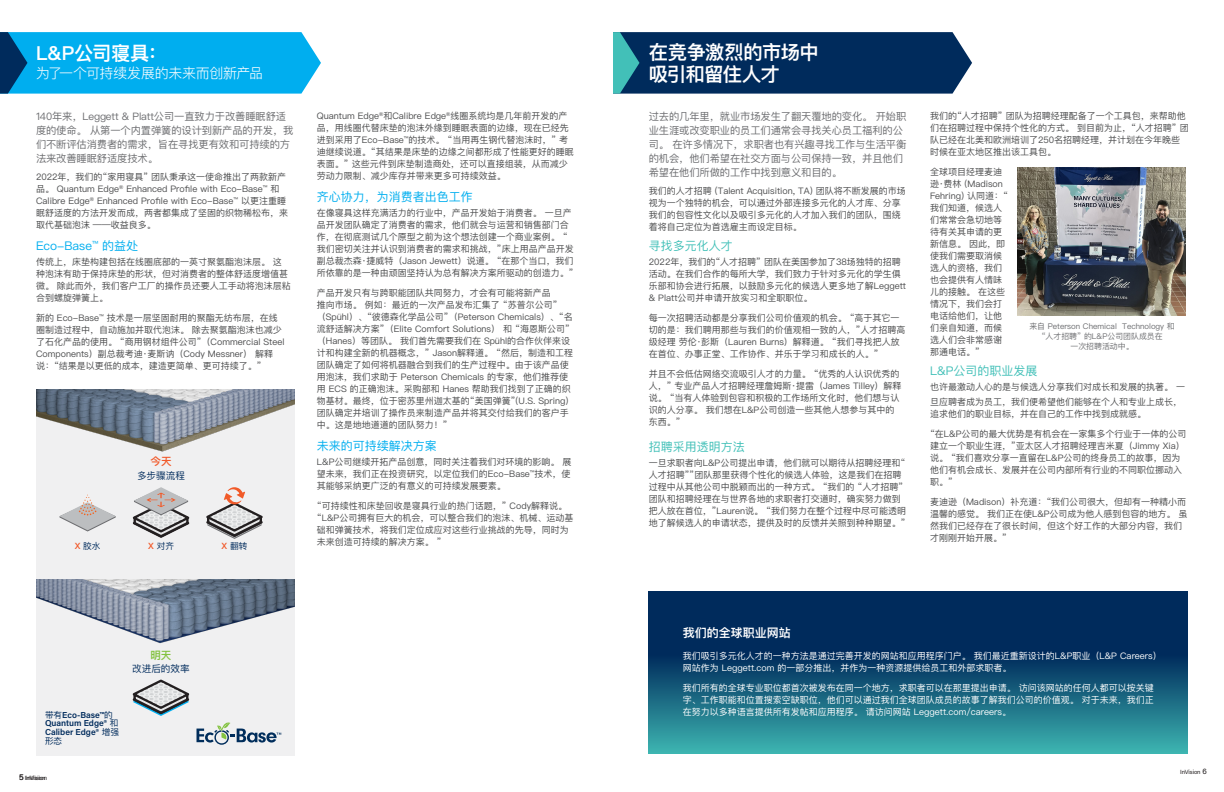
<style>
.page{position:relative;width:1224px;height:792px;background:#fff}
.page>*{position:absolute;margin:0;border:0;box-sizing:border-box;transform-origin:0 0}
.Body_Copy{font:600 19.3px "Ping Fang SC";letter-spacing:-.03em;color:#fff}
.Body_Copy-2{font:300 14px "Ping Fang SC";letter-spacing:-.035em;color:#fff}
.CEO_letter{font:12px "Ping Fang SC";color:#00aeef}
.CEO_letter-2{font:12px "Ping Fang SC";color:#42c0b8}
.CEO_letter-3{font:600 12px "Ping Fang SC";color:#fff}
.t1{font:600 10.6px "Ping Fang SC";color:#f1592a}
.t2{font:600 10.6px "Ping Fang SC";color:#83c240}
.CEO_letter-4{font:10.3px/14px "Ping Fang SC";letter-spacing:-.015em;color:#6c6d70}
.t3{font:9.6px "Ping Fang SC";color:#002b5c}
.CEO_letter-5{font:9px/12px "Ping Fang SC";color:#4b4c4d}
.CEO_letter-6{font:9px/12px "Ping Fang SC";color:#fff}
.t4{font:600 8.6px/8.6px "Acumin Pro";color:#002b5c}
.t5{font:8.6px "Ping Fang SC";color:#002b5c}
.CEO_letter-7{font:7.9px "Ping Fang SC";color:#6c6d70}
.t6{font:6px "Acumin Pro";letter-spacing:-.015em;color:#231f20}
.t7{font:6px "Ping Fang SC";letter-spacing:-.01em;color:#231f20}
.s1{font-weight:600;color:#f1592a}
.s2{font-family:"Ping Fang SC";font-weight:400}
.s3{font-size:8px}
</style>
<div class="page">
<svg style="left:613px;top:32px;width:359px;height:62px;background:#0c3965"></svg>
<div style="left:649px;top:591px;width:539px;height:163px;background:#002b5c"></div>
<svg style="left:649px;top:662px;width:539px;height:92px;background:#20758a"></svg>
<img style="left:1018px;top:167px;width:168px;height:149px">
<svg style="left:0;top:32px;width:321px;height:62px;background:#09a9e7"></svg>
<div style="left:36px;top:390px;width:258px;height:366px;background:#f0f0f1"></div>
<svg style="left:197px;top:722px;width:84px;height:23px"></svg>
<svg style="left:60px;top:495px;width:56px;height:36px"></svg>
<svg style="left:132px;top:487px;width:58px;height:51px"></svg>
<svg style="left:132px;top:679px;width:58px;height:37px"></svg>
<svg style="left:206px;top:487px;width:57px;height:52px"></svg>
<img style="left:36px;top:390px;width:258px;height:62px">
<img style="left:36px;top:580px;width:258px;height:64px">
<p class="Body_Copy" style="left:36px;top:41px;width:133px">L&amp;P公司寝具：</p>
<p class="Body_Copy-2" style="left:36px;top:64px;width:229px">为了一个可持续发展的未来而创新产品</p>
<p class="CEO_letter-4" style="left:36px;top:109px;width:259px">140年来，Leggett &amp; Platt公司一直致力于改善睡眠舒适度的使命。 从第一个内置弹簧的设计到新产品的开发，我们不断评估消费者的需求，旨在寻找更有效和可持续的方法来改善睡眠舒适度技术。</p>
<p class="CEO_letter-5" style="left:36px;top:170px;width:253px">2022年，我们的“家用寝具” 团队秉承这一使命推出了两款新产品。 Quantum Edge<sup>®</sup> Enhanced Profile with Eco-Base<sup>™</sup> 和Calibre Edge<sup>®</sup> Enhanced Profile with Eco-Base<sup>™</sup> 以更注重睡眠舒适度的方法开发而成，两者都集成了坚固的织物稀松布，来取代基础泡沫 ——收益良多。</p>
<p class="CEO_letter" style="left:36px;top:238px;width:104px">Eco-Base<sup>™</sup> 的益处</p>
<p class="CEO_letter-5" style="left:36px;top:255px;width:256px">传统上，床垫构建包括在线圈底部的一英寸聚氨酯泡沫层。 这种泡沫有助于保持床垫的形状，但对消费者的整体舒适度增值甚微。 除此而外，我们客户工厂的操作员还要人工手动将泡沫层粘合到螺旋弹簧上。</p>
<p class="CEO_letter-5" style="left:36px;top:311px;width:250px">新的 Eco-Base<sup>™</sup> 技术是一层坚固耐用的聚酯无纺布层，在线圈制造过程中，自动施加并取代泡沫。 除去聚氨酯泡沫也减少了石化产品的使用。 “商用钢材组件公司”（Commercial Steel Components）副总裁考迪·麦斯讷（Cody Messner） 解释<br>说：“结果是以更低的成本，建造更简单、更可持续了。”</p>
<p class="t1" style="left:151px;top:455px;width:23px">今天</p>
<p class="t3" style="left:137px;top:469px;width:49px">多步骤流程</p>
<p class="t5" style="left:75px;top:541px;width:27px"><span class="s1">X</span> 胶水</p>
<p class="t5" style="left:148px;top:541px;width:27px"><span class="s1">X</span> 对齐</p>
<p class="t5" style="left:222px;top:541px;width:27px"><span class="s1">X</span> 翻转</p>
<p class="CEO_letter-5" style="left:317px;top:109px;width:258px">Quantum Edge<sup>®</sup>和Calibre Edge<sup>®</sup>线圈系统均是几年前开发的产品，用线圈代替床垫的泡沫外缘到睡眠表面的边缘，现在已经先进到采用了Eco-Base<sup>™</sup>的技术。 “当用再生钢代替泡沫时，” 考迪继续说道。“其结果是床垫的边缘之间都形成了性能更好的睡眠表面。” 这些元件到床垫制造商处，还可以直接组装，从而减少劳动力限制、减少库存并带来更多可持续效益。</p>
<p class="CEO_letter" style="left:317px;top:189px;width:157px">齐心协力，为消费者出色工作</p>
<p class="CEO_letter-5" style="left:317px;top:206px;width:258px">在像寝具这样充满活力的行业中，产品开发始于消费者。 一旦产品开发团队确定了消费者的需求，他们就会与运营和销售部门合作，在彻底测试几个原型之前为这个想法创建一个商业案例。 “我们密切关注并认识到消费者的需求和挑战，”床上用品产品开发副总裁杰森·捷威特（Jason Jewett）说道。 “在那个当口，我们所依靠的是一种由顽固坚持认为总有解决方案所驱动的创造力。”</p>
<p class="CEO_letter-5" style="left:317px;top:286px;width:258px">产品开发只有与跨职能团队共同努力，才会有可能将新产品<br>推向市场。 例如：最近的一次产品发布汇集了 “苏普尔公司”（Spühl）、“彼德森化学品公司”（Peterson Chemicals）、“名流舒适解决方案”（Elite Comfort Solutions） 和 “海恩斯公司”（Hanes）等团队。 我们首先需要我们在 Spühl的合作伙伴来设计和构建全新的机器概念，” Jason解释道。 “然后，制造和工程团队确定了如何将机器融合到我们的生产过程中。由于该产品使用泡沫，我们求助于 Peterson Chemicals 的专家，他们推荐使用 ECS 的正确泡沫。采购部和 Hanes 帮助我们找到了正确的织物基材。最终，位于密苏里州迦太基的“美国弹簧”(U.S. Spring)团队确定并培训了操作员来制造产品并将其交付给我们的客户手中。这是地地道道的团队努力！”</p>
<p class="CEO_letter" style="left:317px;top:438px;width:121px">未来的可持续解决方案</p>
<p class="CEO_letter-5" style="left:317px;top:455px;width:256px;text-align:justify">L&amp;P公司继续开拓产品创意，同时关注着我们对环境的影响。 展望未来，我们正在投资研究，以定位我们的Eco-Base<sup>™</sup>技术，使其能够采纳更广泛的有意义的可持续发展要素。</p>
<p class="CEO_letter-5" style="left:317px;top:499px;width:258px">“可持续性和床垫回收是寝具行业的热门话题，” Cody解释说。“L&amp;P公司拥有巨大的机会，可以整合我们的泡沫、机械、运动基础和弹簧技术，将我们定位成应对这些行业挑战的先导，同时为未来创造可持续的解决方案。 ”</p>
<p class="t2" style="left:150px;top:648px;width:23px">明天</p>
<p class="t3" style="left:132px;top:663px;width:59px">改进后的效率</p>
<p class="t4" style="left:45px;top:710px;width:76px"><span class="s2">带有</span>Eco-Base™<span class="s2">的<br></span>Quantum Edge® <span class="s2">和<br></span>Caliber Edge® <span class="s2">增强形态</span></p>
<p class="t6" style="left:19px;top:774px;width:28px"><span class="s3">5</span> InVision</p>
<p class="t7" style="left:26px;top:774px;width:23px">InVision</p>
<p class="Body_Copy" style="left:649px;top:40px;width:171px">在竞争激烈的市场中</p>
<p class="Body_Copy" style="left:649px;top:62px;width:133px">吸引和留住人才</p>
<p class="CEO_letter-4" style="left:649px;top:109px;width:259px">过去的几年里，就业市场发生了翻天覆地的变化。 开始职业生涯或改变职业的员工们通常会寻找关心员工福利的公司。 在许多情况下，求职者也有兴趣寻找工作与生活平衡的机会，他们希望在社交方面与公司保持一致，并且他们希望在他们所做的工作中找到意义和目的。</p>
<p class="CEO_letter-5" style="left:649px;top:184px;width:258px">我们的人才招聘 (Talent Acquisition, TA) 团队将不断发展的市场视为一个独特的机会，可以通过外部连接多元化的人才库、分享我们的包容性文化以及吸引多元化的人才加入我们的团队，围绕着将自己定位为首选雇主而设定目标。</p>
<p class="CEO_letter-2" style="left:649px;top:238px;width:85px">寻找多元化人才</p>
<p class="CEO_letter-5" style="left:649px;top:255px;width:259px">2022年，我们的“人才招聘” 团队在美国参加了38场独特的招聘活动。在我们合作的每所大学，我们致力于针对多元化的学生俱乐部和协会进行拓展，以鼓励多元化的候选人更多地了解Leggett &amp; Platt公司并申请开放实习和全职职位。</p>
<p class="CEO_letter-5" style="left:649px;top:311px;width:258px">每一次招聘活动都是分享我们公司价值观的机会。 “高于其它一切的是：我们聘用那些与我们的价值观相一致的人，”人才招聘高级经理 劳伦·彭斯（Lauren Burns）解释道。 “我们寻找把人放在首位、办事正堂、工作协作、并乐于学习和成长的人。”</p>
<p class="CEO_letter-5" style="left:649px;top:367px;width:254px">并且不会低估网络交流吸引人才的力量。 “优秀的人认识优秀的人，” 专业产品人才招聘经理詹姆斯·提雷（James Tilley）解释说。 “当有人体验到包容和积极的工作场所文化时，他们想与认识的人分享。 我们想在L&amp;P公司创造一些其他人想参与其中的</p>
<p class="CEO_letter-5" style="left:649px;top:415px;width:33px">东西。”</p>
<p class="CEO_letter-2" style="left:649px;top:439px;width:97px">招聘采用透明方法</p>
<p class="CEO_letter-5" style="left:649px;top:456px;width:259px">一旦求职者向L&amp;P公司提出申请，他们就可以期待从招聘经理和“人才招聘””团队那里获得个性化的候选人体验，这是我们在招聘过程中从其他公司中脱颖而出的一种方式。 “我们的 “人才招聘”团队和招聘经理在与世界各地的求职者打交道时，确实努力做到把人放在首位，”Lauren说。 “我们努力在整个过程中尽可能透明地了解候选人的申请状态，提供及时的反馈并关照到种种期望。”</p>
<p class="CEO_letter-5" style="left:930px;top:109px;width:260px">我们的“人才招聘” 团队为招聘经理配备了一个工具包，来帮助他们在招聘过程中保持个性化的方式。 到目前为止，“人才招聘” 团队已经在北美和欧洲培训了250名招聘经理，并计划在今年晚些时候在亚太地区推出该工具包。</p>
<p class="CEO_letter-5" style="left:930px;top:165px;width:79px">全球项目经理麦迪逊·费林 (Madison<br>Fehring) 认同道：“我们知道，候选人们常常会急切地等待有关其申请的更新信息。 因此，即使我们需要取消候选人的资格，我们也会提供有人情味儿的接触。 在这些情况下，我们会打电话给他们，让他们亲自知道，而候选人们会非常感谢那通电话。”</p>
<p class="CEO_letter-2" style="left:930px;top:363px;width:109px">L&amp;P公司的职业发展</p>
<p class="CEO_letter-5" style="left:930px;top:379px;width:256px;line-height:15px">也许最激动人心的是与候选人分享我们对成长和发展的执著。 一旦应聘者成为员工，我们便希望他们能够在个人和专业上成长，</p>
<p class="CEO_letter-5" style="left:930px;top:407px;width:218px">追求他们的职业目标，并在自己的工作中找到成就感。</p>
<p class="CEO_letter-5" style="left:930px;top:427px;width:258px">“在L&amp;P公司的最大优势是有机会在一家集多个行业于一体的公司建立一个职业生涯，”亚太区人才招聘经理吉米夏（Jimmy Xia）说。 “我们喜欢分享一直留在L&amp;P公司的终身员工的故事，因为他们有机会成长、发展并在公司内部所有行业的不同职位挪动入职。”</p>
<p class="CEO_letter-5" style="left:930px;top:495px;width:259px">麦迪逊（Madison）补充道：“我们公司很大，但却有一种精小而温馨的感觉。 我们正在使L&amp;P公司成为他人感到包容的地方。 虽然我们已经存在了很长时间，但这个好工作的大部分内容，我们才刚刚开始开展。”</p>
<p class="CEO_letter-7" style="left:1029px;top:321px;width:147px">来自 Peterson Chemical Technology 和</p>
<p class="CEO_letter-7" style="left:1041px;top:331px;width:123px">“人才招聘” 的L&amp;P公司团队成员在</p>
<p class="CEO_letter-7" style="left:1070px;top:341px;width:65px">一次招聘活动中。</p>
<p class="CEO_letter-3" style="left:683px;top:625px;width:109px">我们的全球职业网站</p>
<p class="CEO_letter-6" style="left:683px;top:649px;width:480px">我们吸引多元化人才的一种方法是通过完善开发的网站和应用程序门户。 我们最近重新设计的L&amp;P职业（L&amp;P Careers）网站作为 Leggett.com 的一部分推出，并作为一种资源提供给员工和外部求职者。</p>
<p class="CEO_letter-6" style="left:683px;top:681px;width:472px;text-align:justify">我们所有的全球专业职位都首次被发布在同一个地方，求职者可以在那里提出申请。 访问该网站的任何人都可以按关键字、工作职能和位置搜索空缺职位，他们可以通过我们全球团队成员的故事了解我们公司的价值观。 对于未来，我们正在努力以多种语言提供所有发帖和应用程序。 请访问网站 Leggett.com/careers。</p>
<p class="t6" style="left:1180px;top:768px;width:28px">InVision <span class="s3">6</span></p>
</div>
